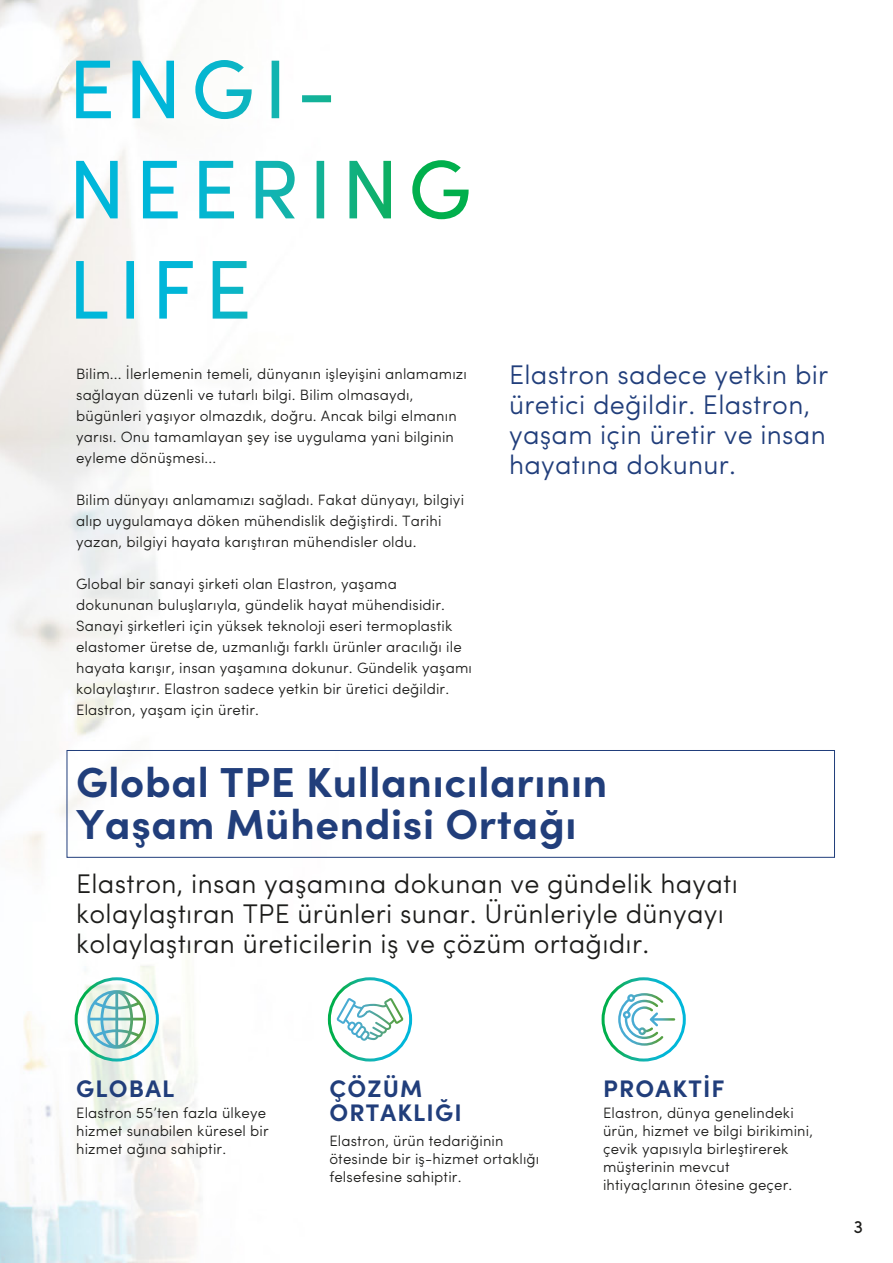
<style>
.page{position:relative;width:893px;height:1263px;background:#fff}
.page>*{position:absolute;margin:0;border:0;box-sizing:border-box;transform-origin:0 0}
.t1{font:700 42px/42px "Sofia Pro";letter-spacing:.015em;color:#213e7b}
.t2{font:300 27px/30px "Sofia Pro";letter-spacing:.01em;color:#1d1d1b}
.t3{font:300 27px/30px "Sofia Pro";letter-spacing:.01em;color:#213e7b}
.t4{font:700 24px/24px "Sofia Pro";letter-spacing:.05em;color:#213e7b}
.t5{font:18px "Sofia Pro";color:#1d1d1b}
.t6{font:300 15px/21px "Sofia Pro";letter-spacing:.01em;color:#1d1d1b}
</style>
<div class="page">
<img style="left:0;top:0;width:686px;height:1263px">
<div style="left:75px;top:977px;width:84px;height:84px;border:3px solid #fff;border-radius:50%"></div>
<svg style="left:87px;top:990px;width:59px;height:59px"></svg>
<div style="left:328px;top:977px;width:84px;height:84px;border:3px solid #fff;border-radius:50%"></div>
<div style="left:602px;top:977px;width:84px;height:84px;border:3px solid #fff;border-radius:50%"></div>
<svg style="left:618px;top:993px;width:57px;height:53px"></svg>
<svg style="left:336px;top:998px;width:68px;height:43px"></svg>
<div style="left:67px;top:750px;width:768px;height:108px;border:1px solid #213e7b"></div>
<svg style="left:76px;top:60px;width:393px;height:259px"></svg>
<p class="t6" style="left:76px;top:362px;width:392px">Bilim... İlerlemenin temeli, dünyanın işleyişini anlamamızı sağlayan düzenli ve tutarlı bilgi. Bilim olmasaydı, bügünleri yaşıyor olmazdık, doğru. Ancak bilgi elmanın yarısı. Onu tamamlayan şey ise uygulama yani bilginin eyleme dönüşmesi...</p>
<p class="t6" style="left:76px;top:488px;width:389px">Bilim dünyayı anlamamızı sağladı. Fakat dünyayı, bilgiyi alıp uygulamaya döken mühendislik değiştirdi. Tarihi yazan, bilgiyi hayata karıştıran mühendisler oldu.</p>
<p class="t6" style="left:76px;top:572px;width:397px">Global bir sanayi şirketi olan Elastron, yaşama dokununan buluşlarıyla, gündelik hayat mühendisidir.<br>Sanayi şirketleri için yüksek teknoloji eseri termoplastik elastomer üretse de, uzmanlığı farklı ürünler aracılığı ile hayata karışır, insan yaşamına dokunur. Gündelik yaşamı kolaylaştırır. Elastron sadece yetkin bir üretici değildir.<br>Elastron, yaşam için üretir.</p>
<h2 class="t3" style="left:509px;top:358px;width:321px">Elastron sadece yetkin bir üretici değildir. Elastron, yaşam için üretir ve insan hayatına dokunur.</h2>
<h1 class="t1" style="left:76px;top:758px;width:533px">Global TPE Kullanıcılarının<br>Yaşam Mühendisi Ortağı</h1>
<h2 class="t2" style="left:76px;top:866px;width:663px">Elastron, insan yaşamına dokunan ve gündelik hayatı kolaylaştıran TPE ürünleri sunar. Ürünleriyle dünyayı kolaylaştıran üreticilerin iş ve çözüm ortağıdır.</h2>
<h3 class="t4" style="left:76px;top:1074px;width:100px">GLOBAL</h3>
<p class="t6" style="left:76px;top:1103px;width:194px;line-height:18px">Elastron 55’ten fazla ülkeye hizmet sunabilen küresel bir hizmet ağına sahiptir.</p>
<h3 class="t4" style="left:329px;top:1074px;width:134px">ÇÖZÜM<br>ORTAKLIĞI</h3>
<p class="t6" style="left:329px;top:1130px;width:211px;line-height:18px">Elastron, ürün tedariğinin ötesinde bir iş-hizmet ortaklığı felsefesine sahiptir.</p>
<h3 class="t4" style="left:603px;top:1074px;width:123px">PROAKTİF</h3>
<p class="t6" style="left:603px;top:1103px;width:211px;line-height:18px">Elastron, dünya genelindeki ürün, hizmet ve bilgi birikimini, çevik yapısıyla birleştirerek müşterinin mevcut ihtiyaçlarının ötesine geçer.</p>
<p class="t5" style="left:853px;top:1213px;width:11px">3</p>
</div>
